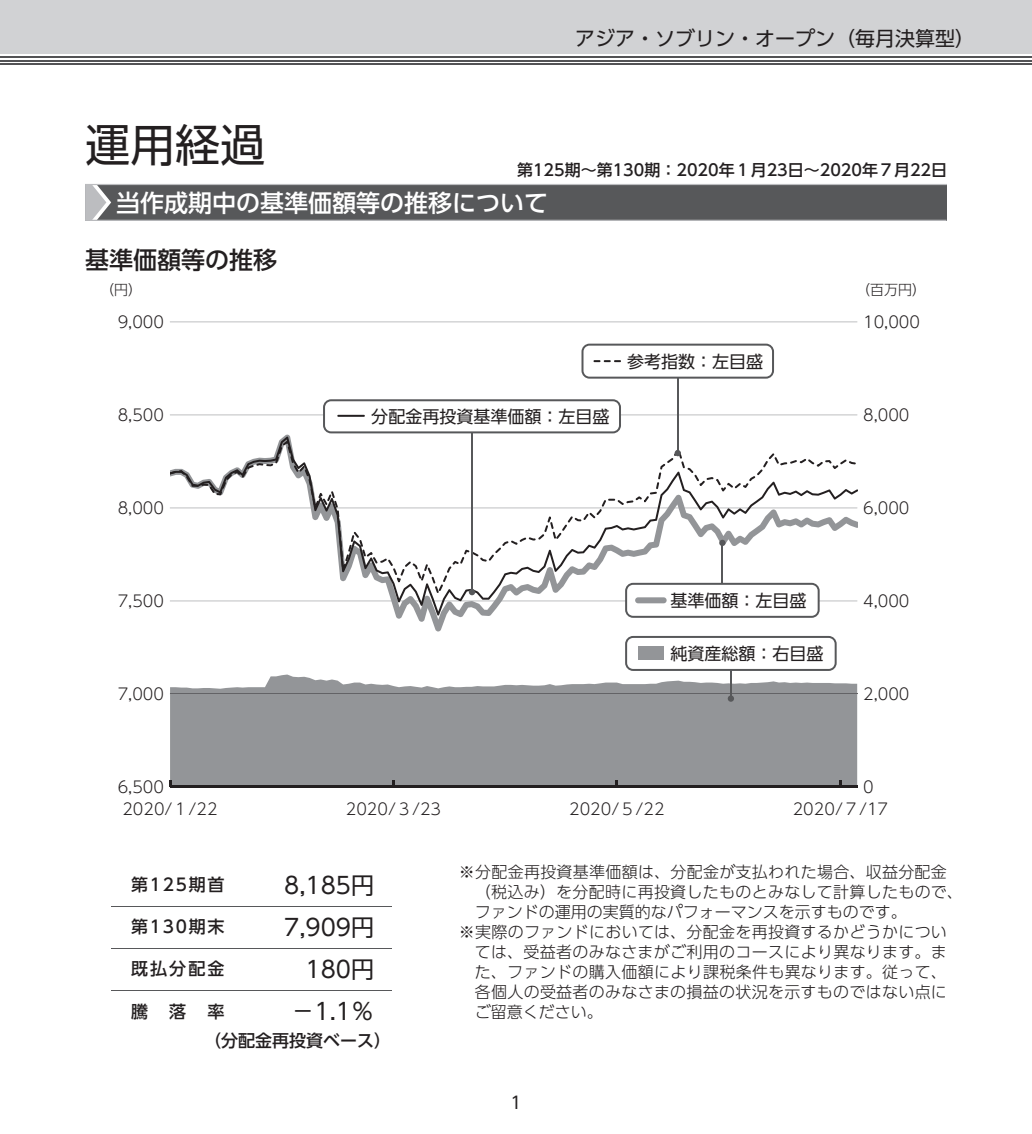
<style>
.page{position:relative;width:1032px;height:1134px;background:#fff}
.page>*{position:absolute;margin:0;border:0;box-sizing:border-box;transform-origin:0 0}
.t1{font:45px "UD Shin Go Pro Regular 90 msp RKSJ H";color:#231f20}
.t2{font:24px "UD Shin Go Pro Medium 90 msp RKSJ H";color:#fff}
.t3{font:24px "UD Shin Go Pro Medium 90 msp RKSJ H";color:#231f20}
.t4{font:23px "UD Shin Go Pro Regular 90 msp RKSJ H";color:#231f20}
.t5{font:20px "UD Shin Go Pro Regular 90 msp RKSJ H";color:#231f20}
.t6{font:17px "UD Shin Go Pro Regular 90 msp RKSJ H";color:#231f20}
.t7{font:17px "UD Shin Go Pro Medium 90 msp RKSJ H";letter-spacing:.105em;color:#231f20}
.t8{font:17px "UD Shin Go Pro Medium 90 msp RKSJ H";color:#231f20}
.t9{font:16px "UD Shin Go Pro Light 90 msp RKSJ H";letter-spacing:.02em;color:#231f20}
.t10{font:16px "UD Shin Go Pro Light 90 msp RKSJ H";color:#231f20}
.t11{font:16px "UD Shin Go Pro Medium 90 msp RKSJ H";color:#231f20}
.t12{font:14px "UD Shin Go Pro Light 90 msp RKSJ H";color:#231f20}
</style>
<div class="page">
<div style="left:0;top:0;width:1032px;height:54px;background:#d1d2d4"></div>
<hr style="left:0;top:63px;width:1032px;height:2px;background:#535355">
<hr style="left:0;top:60px;width:1032px;height:1px;background:#535355">
<hr style="left:0;top:56px;width:1032px;height:2px;background:#535355">
<div style="left:85px;top:184px;width:862px;height:36px;background:#57585a"></div>
<hr style="left:85px;top:220px;width:861px;height:1px;background:#bcbdc0">
<hr style="left:85px;top:184px;width:862px;height:1px;background:#bcbdc0">
<svg style="left:85px;top:185px;width:26px;height:35px"></svg>
<svg style="left:170px;top:674px;width:687px;height:107px;background:#9a9c9f"></svg>
<svg style="left:170px;top:322px;width:687px;height:1px"></svg>
<hr style="left:170px;top:694px;width:687px;height:1px;background:#636366">
<svg style="left:169px;top:781px;width:688px;height:7px;background:#616163"></svg>
<svg style="left:170px;top:441px;width:686px;height:142px"></svg>
<hr style="left:677px;top:355px;width:1px;height:98px;background:#57585a">
<div style="left:674px;top:450px;width:7px;height:6px;background:#57585a;border-radius:50%"></div>
<div style="left:728px;top:695px;width:6px;height:7px;background:#57585a;border-radius:50%"></div>
<svg style="left:625px;top:636px;width:212px;height:63px"></svg>
<div style="left:638px;top:647px;width:26px;height:13px;background:#939598"></div>
<hr style="left:722px;top:543px;width:1px;height:59px;background:#57585a">
<svg style="left:719px;top:540px;width:6px;height:6px"></svg>
<hr style="left:471px;top:427px;width:2px;height:165px;background:#57585a">
<svg style="left:170px;top:583px;width:687px;height:35px"></svg>
<svg style="left:170px;top:399px;width:687px;height:34px"></svg>
<hr style="left:337px;top:415px;width:28px;height:2px;background:#231f20">
<svg style="left:581px;top:344px;width:193px;height:35px"></svg>
<hr style="left:111px;top:906px;width:280px;height:1px;background:#57585a">
<hr style="left:111px;top:948px;width:280px;height:1px;background:#57585a">
<hr style="left:111px;top:990px;width:280px;height:1px;background:#57585a">
<p class="t5" style="left:575px;top:31px;width:401px">アジア・ソブリン・オープン（毎月決算型）</p>
<h1 class="t1" style="left:85px;top:128px;width:181px">運用経過</h1>
<p class="t11" style="left:517px;top:164px;width:432px">第125期～第130期：2020年１月23日～2020年７月22日</p>
<h2 class="t2" style="left:116px;top:193px;width:434px">当作成期中の基準価額等の推移について</h2>
<h2 class="t3" style="left:85px;top:251px;width:194px">基準価額等の推移</h2>
<p class="t12" style="left:100px;top:285px;width:43px">（円）</p>
<p class="t12" style="left:856px;top:285px;width:71px">（百万円）</p>
<p class="t9" style="left:118px;top:316px;width:48px">9,000</p>
<p class="t9" style="left:863px;top:316px;width:58px">10,000</p>
<p class="t6" style="left:627px;top:355px;width:137px">参考指数：左目盛</p>
<p class="t9" style="left:118px;top:409px;width:48px">8,500</p>
<p class="t6" style="left:371px;top:410px;width:239px">分配金再投資基準価額：左目盛</p>
<p class="t9" style="left:863px;top:409px;width:48px">8,000</p>
<p class="t9" style="left:118px;top:502px;width:48px">8,000</p>
<p class="t9" style="left:863px;top:502px;width:48px">6,000</p>
<p class="t9" style="left:118px;top:595px;width:48px">7,500</p>
<p class="t6" style="left:671px;top:594px;width:137px">基準価額：左目盛</p>
<p class="t9" style="left:863px;top:595px;width:48px">4,000</p>
<p class="t6" style="left:671px;top:647px;width:154px">純資産総額：右目盛</p>
<p class="t9" style="left:118px;top:688px;width:48px">7,000</p>
<p class="t9" style="left:863px;top:688px;width:48px">2,000</p>
<p class="t9" style="left:118px;top:781px;width:48px">6,500</p>
<p class="t9" style="left:863px;top:781px;width:12px">0</p>
<p class="t9" style="left:122px;top:803px;width:97px">2020/１/22</p>
<p class="t9" style="left:346px;top:803px;width:97px">2020/３/23</p>
<p class="t9" style="left:569px;top:803px;width:97px">2020/５/22</p>
<p class="t9" style="left:793px;top:803px;width:97px">2020/７/17</p>
<p class="t7" style="left:131px;top:878px;width:95px">第125期首</p>
<h3 class="t4" style="left:284px;top:876px;width:91px">8,185円</h3>
<p class="t7" style="left:131px;top:921px;width:95px">第130期末</p>
<h3 class="t4" style="left:284px;top:918px;width:91px">7,909円</h3>
<p class="t7" style="left:131px;top:963px;width:95px">既払分配金</p>
<h3 class="t4" style="left:306px;top:960px;width:70px">180円</h3>
<p class="t7" style="left:131px;top:1005px;width:18px">騰</p>
<p class="t7" style="left:169px;top:1005px;width:18px">落</p>
<p class="t7" style="left:208px;top:1005px;width:18px">率</p>
<h3 class="t4" style="left:291px;top:1002px;width:84px">－1.1％</h3>
<p class="t8" style="left:204px;top:1035px;width:188px">（分配金再投資ベース）</p>
<p class="t9" style="left:459px;top:866px;width:489px">※分配金再投資基準価額は、分配金が支払われた場合、収益分配金</p>
<p class="t9" style="left:475px;top:886px;width:490px">（税込み）を分配時に再投資したものとみなして計算したもので、</p>
<p class="t10" style="left:475px;top:906px;width:434px">ファンドの運用の実質的なパフォーマンスを示すものです。</p>
<p class="t9" style="left:459px;top:926px;width:490px">※実際のファンドにおいては、分配金を再投資するかどうかについ</p>
<p class="t9" style="left:475px;top:946px;width:473px">ては、受益者のみなさまがご利用のコースにより異なります。ま</p>
<p class="t9" style="left:475px;top:966px;width:474px">た、ファンドの購入価額により課税条件も異なります。従って、</p>
<p class="t9" style="left:475px;top:986px;width:474px">各個人の受益者のみなさまの損益の状況を示すものではない点に</p>
<p class="t10" style="left:475px;top:1006px;width:130px">ご留意ください。</p>
<p class="t6" style="left:510px;top:1096px;width:13px">1</p>
</div>
